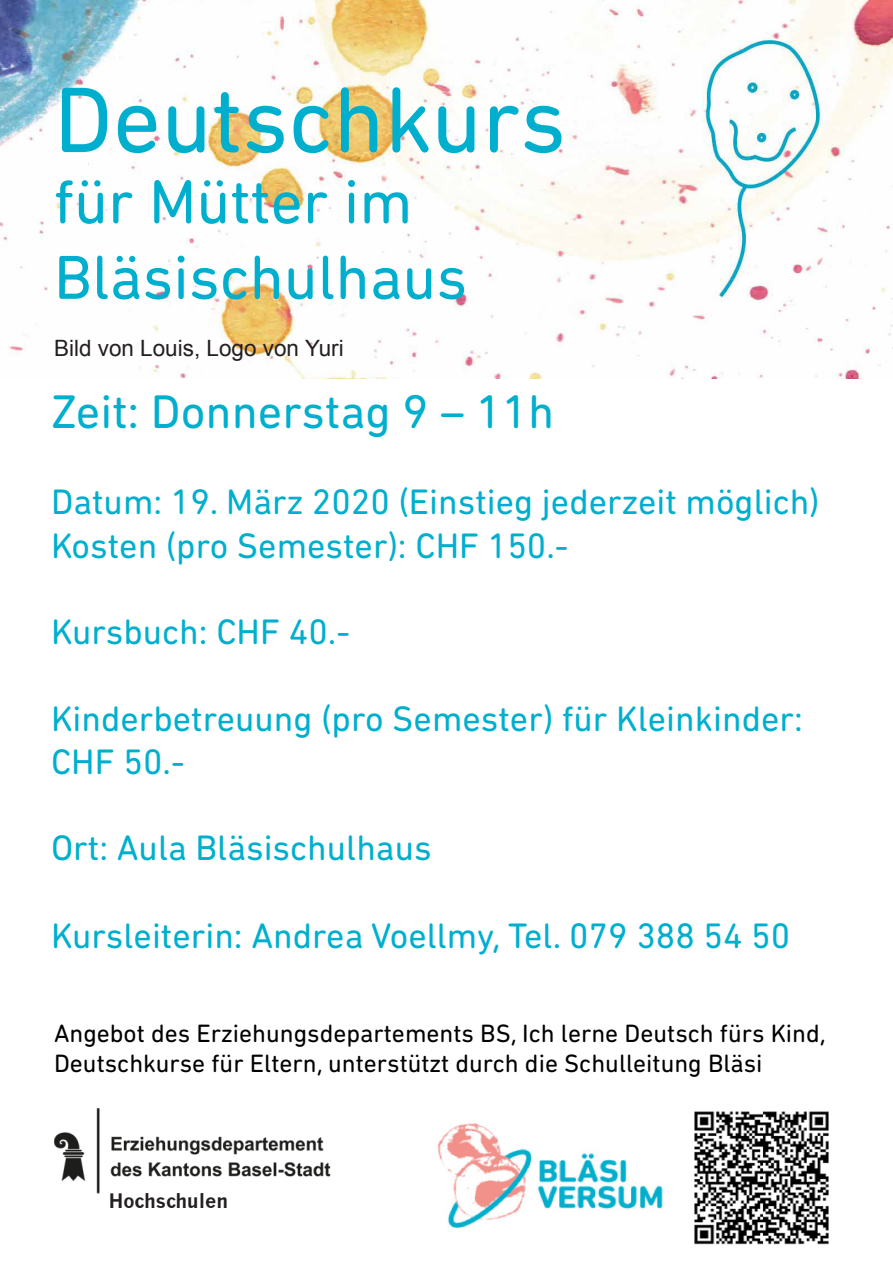
<style>
.page{position:relative;width:893px;height:1263px;background:#fff}
.page>*{position:absolute;margin:0;border:0;box-sizing:border-box;transform-origin:0 0}
.t1{font:94.5px "DIN Next Rounded LT Pro";color:#00afce}
.t2{font:63px "DIN Next Rounded LT Pro";color:#00afce}
.t3{font:48px "DIN Next Rounded LT Pro";color:#00afce}
.t4{font:36px/43.2px "DIN Next Rounded LT Pro";color:#00afce}
.t5{font:25.5px/30.6px "DIN Next Rounded LT Pro";color:#000}
.t6{font:22.5px "Arial";color:#231f20}
.t7{font:700 19.5px "News Gothic";color:#231f20}
</style>
<div class="page">
<img style="left:0;top:0;width:893px;height:378px">
<img style="left:437px;top:1123px;width:226px;height:105px">
<img style="left:694px;top:1111px;width:135px;height:134px">
<img style="left:54px;top:1109px;width:277px;height:85px">
<p class="t1" style="left:54px;top:65px;width:514px">Deutschkurs</p>
<p class="t2" style="left:54px;top:165px;width:360px">für Mütter im</p>
<p class="t2" style="left:54px;top:241px;width:415px">Bläsischulhaus</p>
<p class="t6" style="left:54px;top:333px;width:291px">Bild von Louis, Logo von Yuri</p>
<p class="t3" style="left:51px;top:384px;width:505px">Zeit: Donnerstag 9 – 11h</p>
<p class="t4" style="left:51px;top:480px;width:770px">Datum: 19. März 2020 (Einstieg jederzeit möglich)</p>
<p class="t4" style="left:51px;top:523px;width:519px">Kosten (pro Semester): CHF 150.-</p>
<p class="t4" style="left:51px;top:610px;width:301px">Kursbuch: CHF 40.-</p>
<p class="t4" style="left:51px;top:696px;width:753px">Kinderbetreuung (pro Semester) für Kleinkinder:<br>CHF 50.-</p>
<p class="t4" style="left:51px;top:826px;width:382px">Ort: Aula Bläsischulhaus</p>
<p class="t4" style="left:51px;top:914px;width:741px">Kursleiterin: Andrea Voellmy, Tel. 079 388 54 50</p>
<p class="t5" style="left:54px;top:1017px;width:773px">Angebot des Erziehungsdepartements BS, Ich lerne Deutsch fürs Kind,<br>Deutschkurse für Eltern, unterstützt durch die Schulleitung Bläsi</p>
<p class="t7" style="left:109px;top:1189px;width:121px">Hochschulen</p>
</div>
